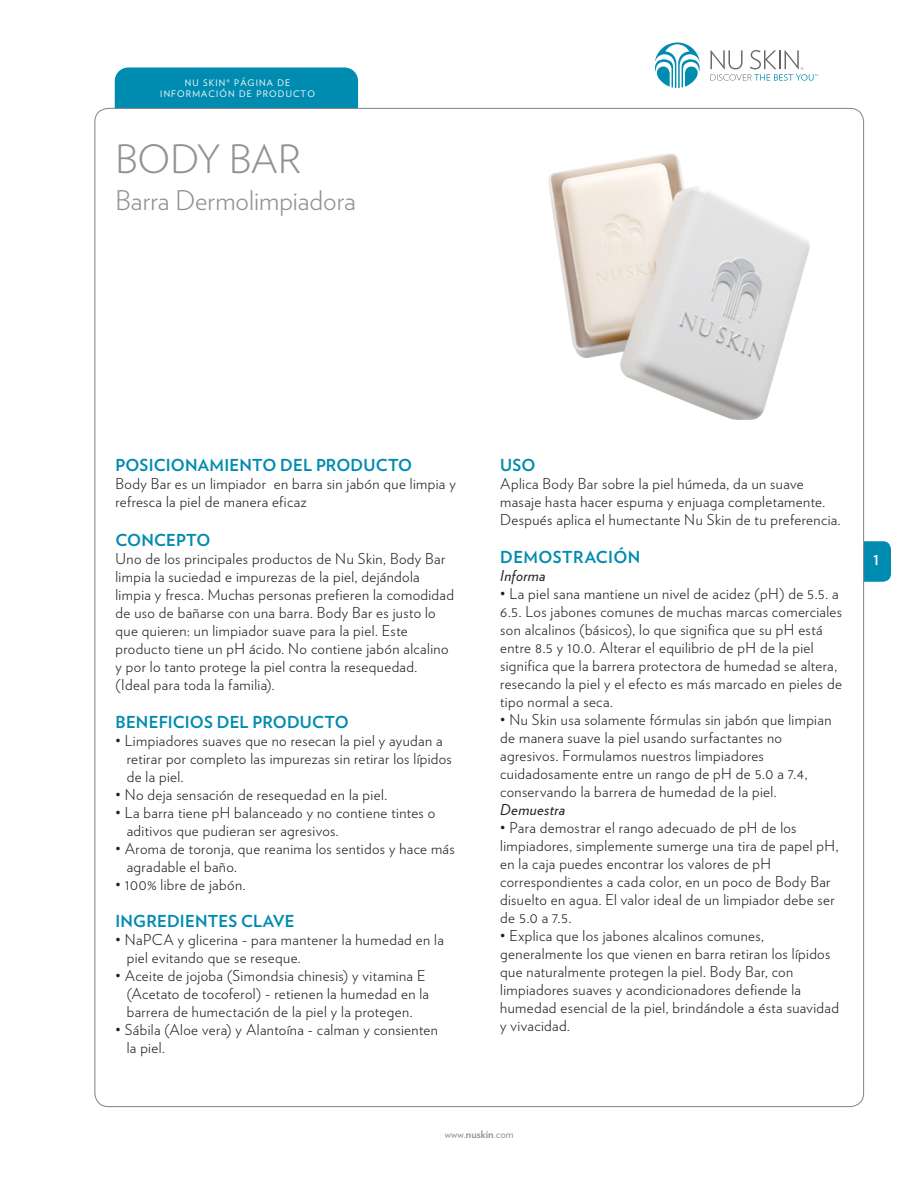
<style>
.page{position:relative;width:918px;height:1188px;background:#fff}
.page>*{position:absolute;margin:0;border:0;box-sizing:border-box;transform-origin:0 0}
.t1{font:300 39px "Verlag";color:#919295}
.t2{font:300 27px "Verlag";color:#919295}
.text{font:700 16.5px "Verlag";letter-spacing:.01em;color:#008bb0}
.text-2{font:300 15px/18px "Verlag";letter-spacing:.025em;color:#231f20}
.text-3{font:italic 15px "Verlag";letter-spacing:.025em;color:#231f20}
.t3{font:700 13.5px "Verlag";color:#fff}
.t4{font:10.5px "Verlag";color:#919295}
.t5{font:9px/10.8px "Verlag";letter-spacing:.125em;color:#fff;text-align:center}
.s1{font-weight:700}
</style>
<div class="page">
<div style="left:115px;top:68px;width:243px;height:40px;background:#008bb0"></div>
<svg style="left:654px;top:42px;width:46px;height:46px"></svg>
<svg style="left:711px;top:50px;width:107px;height:31px"></svg>
<div style="left:844px;top:541px;width:47px;height:41px;background:#008bb0;border-radius:8px"></div>
<div style="left:95px;top:108px;width:769px;height:999px;background:#fff;border-radius:14px"></div>
<img style="left:549px;top:153px;width:261px;height:266px">
<p class="t5" style="left:160px;top:77px;width:156px">NU SKIN® PÁGINA DE<br>INFORMACIÓN DE PRODUCTO</p>
<p class="t1" style="left:116px;top:130px;width:187px">BODY BAR</p>
<p class="t2" style="left:116px;top:181px;width:242px">Barra Dermolimpiadora</p>
<p class="text" style="left:116px;top:452px;width:298px">POSICIONAMIENTO DEL PRODUCTO</p>
<p class="text-2" style="left:116px;top:474px;width:342px">Body Bar es un limpiador en barra sin jabón que limpia y refresca la piel de manera eficaz</p>
<p class="text" style="left:116px;top:527px;width:96px">CONCEPTO</p>
<p class="text-2" style="left:116px;top:549px;width:340px">Uno de los principales productos de Nu Skin, Body Bar limpia la suciedad e impurezas de la piel, dejándola limpia y fresca. Muchas personas prefieren la comodidad de uso de bañarse con una barra. Body Bar es justo lo que quieren: un limpiador suave para la piel. Este producto tiene un pH ácido. No contiene jabón alcalino y por lo tanto protege la piel contra la resequedad.</p>
<p class="text-2" style="left:116px;top:675px;width:161px">(Ideal para toda la familia).</p>
<p class="text" style="left:116px;top:709px;width:235px">BENEFICIOS DEL PRODUCTO</p>
<p class="text-2" style="left:116px;top:730px;width:329px">• Limpiadores suaves que no resecan la piel y ayudan a</p>
<p class="text-2" style="left:127px;top:748px;width:327px">retirar por completo las impurezas sin retirar los lípidos</p>
<p class="text-2" style="left:127px;top:766px;width:58px">de la piel.</p>
<p class="text-2" style="left:116px;top:784px;width:273px">• No deja sensación de resequedad en la piel.</p>
<p class="text-2" style="left:116px;top:802px;width:321px">• La barra tiene pH balanceado y no contiene tintes o</p>
<p class="text-2" style="left:127px;top:820px;width:213px">aditivos que pudieran ser agresivos.</p>
<p class="text-2" style="left:116px;top:838px;width:341px">• Aroma de toronja, que reanima los sentidos y hace más</p>
<p class="text-2" style="left:127px;top:856px;width:112px">agradable el baño.</p>
<p class="text-2" style="left:116px;top:874px;width:131px">• 100% libre de jabón.</p>
<p class="text" style="left:116px;top:908px;width:181px">INGREDIENTES CLAVE</p>
<p class="text-2" style="left:116px;top:930px;width:330px">• NaPCA y glicerina - para mantener la humedad en la</p>
<p class="text-2" style="left:127px;top:948px;width:175px">piel evitando que se reseque.</p>
<p class="text-2" style="left:116px;top:966px;width:312px">• Aceite de jojoba (Simondsia chinesis) y vitamina E</p>
<p class="text-2" style="left:127px;top:984px;width:304px">(Acetato de tocoferol) - retienen la humedad en la</p>
<p class="text-2" style="left:127px;top:1002px;width:287px">barrera de humectación de la piel y la protegen.</p>
<p class="text-2" style="left:116px;top:1020px;width:324px">• Sábila (Aloe vera) y Alantoína - calman y consienten</p>
<p class="text-2" style="left:127px;top:1038px;width:40px">la piel.</p>
<p class="text" style="left:500px;top:452px;width:37px">USO</p>
<p class="text-2" style="left:500px;top:474px;width:342px">Aplica Body Bar sobre la piel húmeda, da un suave masaje hasta hacer espuma y enjuaga completamente.<br>Después aplica el humectante Nu Skin de tu preferencia.</p>
<p class="text" style="left:500px;top:544px;width:142px">DEMOSTRACIÓN</p>
<p class="text-3" style="left:500px;top:564px;width:47px">Informa</p>
<p class="text-2" style="left:500px;top:583px;width:343px">• La piel sana mantiene un nivel de acidez (pH) de 5.5. a 6.5. Los jabones comunes de muchas marcas comerciales son alcalinos (básicos), lo que significa que su pH está entre 8.5 y 10.0. Alterar el equilibrio de pH de la piel significa que la barrera protectora de humedad se altera, resecando la piel y el efecto es más marcado en pieles de tipo normal a seca.</p>
<p class="text-2" style="left:500px;top:709px;width:333px">• Nu Skin usa solamente fórmulas sin jabón que limpian de manera suave la piel usando surfactantes no agresivos. Formulamos nuestros limpiadores cuidadosamente entre un rango de pH de 5.0 a 7.4, conservando la barrera de humedad de la piel.</p>
<p class="text-3" style="left:500px;top:798px;width:67px">Demuestra</p>
<p class="text-2" style="left:500px;top:817px;width:340px">• Para demostrar el rango adecuado de pH de los limpiadores, simplemente sumerge una tira de papel pH, en la caja puedes encontrar los valores de pH correspondientes a cada color, en un poco de Body Bar disuelto en agua. El valor ideal de un limpiador debe ser de 5.0 a 7.5.</p>
<p class="text-2" style="left:500px;top:925px;width:340px">• Explica que los jabones alcalinos comunes, generalmente los que vienen en barra retiran los lípidos que naturalmente protegen la piel. Body Bar, con limpiadores suaves y acondicionadores defiende la humedad esencial de la piel, brindándole a ésta suavidad y vivacidad.</p>
<p class="t4" style="left:445px;top:1126px;width:70px">www.<span class="s1">nuskin</span>.com</p>
<p class="t3" style="left:873px;top:550px;width:7px">1</p>
</div>
